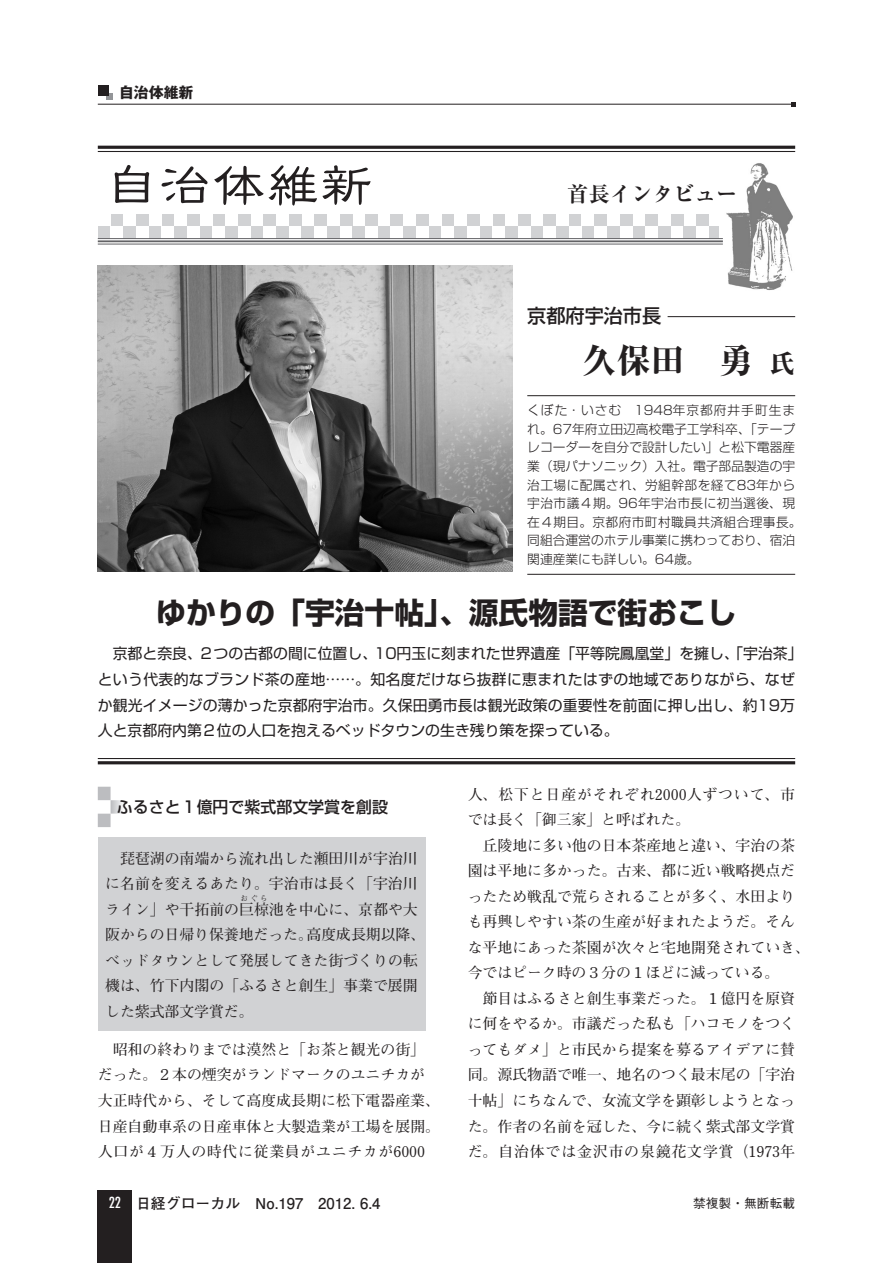
<style>
.page{position:relative;width:893px;height:1263px;background:#fff}
.page>*{position:absolute;margin:0;border:0;box-sizing:border-box;transform-origin:0 0}
.t1{font:51px "Likurei Std";letter-spacing:.05em;color:#231f20}
.維新-名前{font:800 34.05px "Ryumin Pro";color:#231f20}
.維新-キャッチ{font:700 29.7px "Shin Go Pro";color:#231f20}
.t2{font:700 expanded 21.3px "Ryumin Pro";color:#231f20}
.維新-肩書き{font:500 19.2px "Shin Go Pro";color:#231f20}
.維新-小見出し{font:500 15.9px "Shin Go Pro";color:#231f20}
.維新-本文{font:700 14.85px/25.5px "Futo Min A101 Pro";color:#231f20}
.維新-リード{font:14.85px/25.5px "Shin Go Pro";letter-spacing:.01em;color:#231f20}
.t3{font:700 14.85px "Futo Go B101 Pro";color:#231f20}
.柱-左{font:700 14.85px "Gothic MB101 Pro";color:#231f20}
.t4{font:condensed 14.85px "Futura Std";color:#fff}
.維新-経歴{font:300 12.75px/18.6px "Shin Go Pro";color:#231f20}
.t5{font:500 12.75px "Gothic BBB Pro";color:#231f20}
.t6{font:700 7.5px "Futo Min A101 Pro";color:#231f20}
.s1{font-size:25.5px}
</style>
<div class="page">
<hr style="left:98px;top:104px;width:697px;height:1px;background:#231f20">
<svg style="left:791px;top:102px;width:4px;height:4px"></svg>
<div style="left:106px;top:94px;width:7px;height:6px;background:#939598"></div>
<div style="left:98px;top:85px;width:10px;height:11px;background:#231f20"></div>
<div style="left:98px;top:1191px;width:34px;height:72px;background:#231f20"></div>
<div style="left:98px;top:787px;width:13px;height:13px;background:#bcbdc0"></div>
<div style="left:98px;top:814px;width:13px;height:13px;background:#bcbdc0"></div>
<svg style="left:111px;top:800px;width:11px;height:14px"></svg>
<div style="left:98px;top:838px;width:327px;height:193px;background:#d1d2d4"></div>
<div style="left:263px;top:214px;width:13px;height:12px;background:#d1d2d4"></div>
<div style="left:289px;top:214px;width:12px;height:12px;background:#d1d2d4"></div>
<div style="left:238px;top:214px;width:13px;height:12px;background:#d1d2d4"></div>
<div style="left:314px;top:214px;width:13px;height:12px;background:#d1d2d4"></div>
<div style="left:161px;top:214px;width:13px;height:12px;background:#d1d2d4"></div>
<div style="left:212px;top:214px;width:13px;height:12px;background:#d1d2d4"></div>
<div style="left:187px;top:214px;width:13px;height:12px;background:#d1d2d4"></div>
<div style="left:416px;top:214px;width:13px;height:12px;background:#d1d2d4"></div>
<div style="left:441px;top:214px;width:13px;height:12px;background:#d1d2d4"></div>
<div style="left:365px;top:214px;width:13px;height:12px;background:#d1d2d4"></div>
<div style="left:136px;top:214px;width:13px;height:12px;background:#d1d2d4"></div>
<div style="left:340px;top:214px;width:12px;height:12px;background:#d1d2d4"></div>
<div style="left:391px;top:214px;width:12px;height:12px;background:#d1d2d4"></div>
<div style="left:111px;top:214px;width:12px;height:12px;background:#d1d2d4"></div>
<div style="left:251px;top:226px;width:12px;height:12px;background:#d1d2d4"></div>
<div style="left:301px;top:226px;width:13px;height:12px;background:#d1d2d4"></div>
<div style="left:225px;top:226px;width:13px;height:12px;background:#d1d2d4"></div>
<div style="left:276px;top:226px;width:13px;height:12px;background:#d1d2d4"></div>
<div style="left:149px;top:226px;width:12px;height:12px;background:#d1d2d4"></div>
<div style="left:174px;top:226px;width:13px;height:12px;background:#d1d2d4"></div>
<div style="left:200px;top:226px;width:12px;height:12px;background:#d1d2d4"></div>
<div style="left:454px;top:226px;width:13px;height:12px;background:#d1d2d4"></div>
<div style="left:327px;top:226px;width:13px;height:12px;background:#d1d2d4"></div>
<div style="left:429px;top:226px;width:12px;height:12px;background:#d1d2d4"></div>
<div style="left:467px;top:214px;width:13px;height:12px;background:#d1d2d4"></div>
<div style="left:378px;top:226px;width:13px;height:12px;background:#d1d2d4"></div>
<div style="left:352px;top:226px;width:13px;height:12px;background:#d1d2d4"></div>
<div style="left:403px;top:226px;width:13px;height:12px;background:#d1d2d4"></div>
<div style="left:98px;top:226px;width:13px;height:12px;background:#d1d2d4"></div>
<div style="left:123px;top:226px;width:13px;height:12px;background:#d1d2d4"></div>
<div style="left:645px;top:214px;width:13px;height:12px;background:#d1d2d4"></div>
<div style="left:671px;top:214px;width:12px;height:12px;background:#d1d2d4"></div>
<div style="left:620px;top:214px;width:12px;height:12px;background:#d1d2d4"></div>
<div style="left:696px;top:214px;width:13px;height:12px;background:#d1d2d4"></div>
<div style="left:543px;top:214px;width:13px;height:12px;background:#d1d2d4"></div>
<div style="left:594px;top:214px;width:13px;height:12px;background:#d1d2d4"></div>
<div style="left:569px;top:214px;width:12px;height:12px;background:#d1d2d4"></div>
<div style="left:518px;top:214px;width:13px;height:12px;background:#d1d2d4"></div>
<div style="left:492px;top:214px;width:13px;height:12px;background:#d1d2d4"></div>
<div style="left:632px;top:226px;width:13px;height:12px;background:#d1d2d4"></div>
<div style="left:683px;top:226px;width:13px;height:12px;background:#d1d2d4"></div>
<div style="left:607px;top:226px;width:13px;height:12px;background:#d1d2d4"></div>
<div style="left:658px;top:226px;width:13px;height:12px;background:#d1d2d4"></div>
<div style="left:531px;top:226px;width:12px;height:12px;background:#d1d2d4"></div>
<div style="left:556px;top:226px;width:13px;height:12px;background:#d1d2d4"></div>
<div style="left:581px;top:226px;width:13px;height:12px;background:#d1d2d4"></div>
<div style="left:709px;top:226px;width:13px;height:12px;background:#d1d2d4"></div>
<div style="left:480px;top:226px;width:12px;height:12px;background:#d1d2d4"></div>
<div style="left:505px;top:226px;width:13px;height:12px;background:#d1d2d4"></div>
<img style="left:720px;top:163px;width:73px;height:127px">
<img style="left:98px;top:266px;width:414px;height:306px">
<hr style="left:668px;top:316px;width:127px;height:1px;background:#231f20">
<hr style="left:527px;top:395px;width:268px;height:1px;background:#231f20">
<hr style="left:527px;top:574px;width:268px;height:1px;background:#231f20">
<hr style="left:98px;top:146px;width:697px;height:3px;background:#231f20">
<hr style="left:98px;top:151px;width:697px;height:1px;background:#231f20">
<hr style="left:98px;top:238px;width:625px;height:1px;background:#636366">
<hr style="left:98px;top:240px;width:625px;height:2px;background:#636366">
<hr style="left:98px;top:244px;width:625px;height:1px;background:#636366">
<hr style="left:98px;top:758px;width:697px;height:1px;background:#231f20">
<hr style="left:98px;top:761px;width:697px;height:3px;background:#231f20">
<p class="柱-左" style="left:119px;top:80px;width:76px">自治体維新</p>
<p class="t1" style="left:106px;top:151px;width:267px">自治体維新</p>
<p class="t2" style="left:567px;top:177px;width:172px">首長インタビュー</p>
<p class="維新-肩書き" style="left:527px;top:300px;width:135px">京都府宇治市長</p>
<p class="維新-名前" style="left:583px;top:334px;width:214px">久保田　勇 <span class="s1">氏</span></p>
<p class="維新-経歴" style="left:527px;top:399px;width:276px">くぼた・いさむ　1948年京都府井手町生まれ。67年府立田辺高校電子工学科卒、「テープレコーダーを自分で設計したい」と松下電器産業（現パナソニック）入社。電子部品製造の宇治工場に配属され、労組幹部を経て83年から宇治市議４期。96年宇治市長に初当選後、現在４期目。京都府市町村職員共済組合理事長。同組合運営のホテル事業に携わっており、宿泊関連産業にも詳しい。64歳。</p>
<p class="維新-キャッチ" style="left:156px;top:589px;width:582px">ゆかりの「宇治十帖」、源氏物語で街おこし</p>
<p class="維新-リード" style="left:98px;top:639px;width:706px;text-indent:15px">京都と奈良、２つの古都の間に位置し、10円玉に刻まれた世界遺産「平等院鳳凰堂」を擁し、「宇治茶」という代表的なブランド茶の産地……。知名度だけなら抜群に恵まれたはずの地域でありながら、なぜか観光イメージの薄かった京都府宇治市。久保田勇市長は観光政策の重要性を前面に押し出し、約19万人と京都府内第２位の人口を抱えるベッドタウンの生き残り策を探っている。</p>
<p class="維新-小見出し" style="left:117px;top:794px;width:273px">ふるさと１億円で紫式部文学賞を創設</p>
<p class="維新-本文" style="left:105px;top:843px;width:314px;text-align:justify">　琵琶湖の南端から流れ出した瀬田川が宇治川に名前を変えるあたり。宇治市は長く「宇治川ライン」や干拓前の巨椋池を中心に、京都や大</p>
<p class="t6" style="left:240px;top:892px;width:29px">おぐら</p>
<p class="維新-本文" style="left:105px;top:920px;width:322px">阪からの日帰り保養地だった。高度成長期以降、ベッドタウンとして発展してきた街づくりの転機は、竹下内閣の「ふるさと創生」事業で展開した紫式部文学賞だ。</p>
<p class="維新-本文" style="left:98px;top:1035px;width:344px">　昭和の終わりまでは漠然と「お茶と観光の街」だった。２本の煙突がランドマークのユニチカが大正時代から、そして高度成長期に松下電器産業、日産自動車系の日産車体と大製造業が工場を展開。人口が４万人の時代に従業員がユニチカが6000</p>
<p class="維新-本文" style="left:468px;top:780px;width:329px">人、松下と日産がそれぞれ2000人ずついて、市では長く「御三家」と呼ばれた。</p>
<p class="維新-本文" style="left:468px;top:831px;width:344px">　丘陵地に多い他の日本茶産地と違い、宇治の茶園は平地に多かった。古来、都に近い戦略拠点だったため戦乱で荒らされることが多く、水田よりも再興しやすい茶の生産が好まれたようだ。そんな平地にあった茶園が次々と宅地開発されていき、今ではピーク時の３分の１ほどに減っている。</p>
<p class="維新-本文" style="left:468px;top:984px;width:329px;text-align:justify">　節目はふるさと創生事業だった。１億円を原資に何をやるか。市議だった私も「ハコモノをつくってもダメ」と市民から提案を募るアイデアに賛同。源氏物語で唯一、地名のつく最末尾の「宇治十帖」にちなんで、女流文学を顕彰しようとなった。作者の名前を冠した、今に続く紫式部文学賞だ。自治体では金沢市の泉鏡花文学賞（1973年</p>
<p class="t4" style="left:109px;top:1194px;width:14px">22</p>
<p class="t3" style="left:136px;top:1191px;width:246px">日経グローカル　No.197　2012. 6.4</p>
<p class="t5" style="left:693px;top:1193px;width:104px">禁複製・無断転載</p>
</div>
